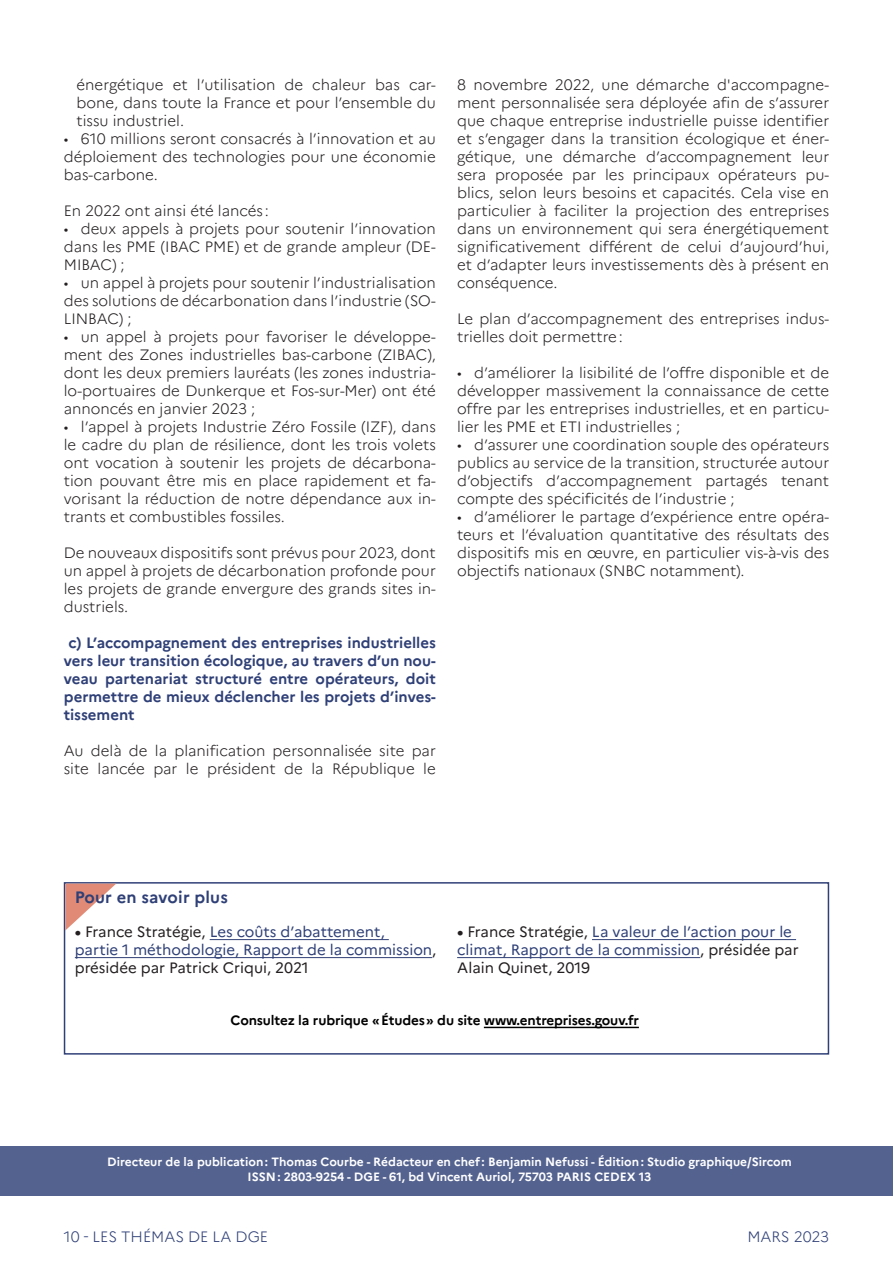
<style>
.page{position:relative;width:893px;height:1263px;background:#fff}
.page>*{position:absolute;margin:0;border:0;box-sizing:border-box;transform-origin:0 0}
.TITRE-ENCADRE-H2{font:700 16.5px "Marianne";letter-spacing:.01em;color:#2f4077}
.TEXTE_COURANT{font:300 15px/18px "Marianne";color:#231f20;text-align:justify}
.Texte-pour-en-savoir{font:15px/18px "Marianne";color:#2f4077}
.TEXTE_COURANT-2{font:700 15px/18px "Marianne";color:#2f4077;text-align:justify}
.t1{font:300 15px "Marianne";color:#2f4077}
.t2{font:700 13.5px "Marianne";letter-spacing:-.01em;color:#000}
.t3{font:700 12px "Marianne";color:#fff}
.s1{font-weight:700;color:#231f20}
.s2{color:#231f20}
</style>
<div class="page">
<div style="left:0;top:1146px;width:893px;height:49px;background:#54628f"></div>
<div style="left:64px;top:882px;width:765px;height:172px;border:2px solid #2f4077"></div>
<svg style="left:65px;top:884px;width:51px;height:46px"></svg>
<hr style="left:484px;top:1027px;width:155px;height:1px;background:#000">
<hr style="left:210px;top:939px;width:179px;height:1px;background:#2f4077">
<hr style="left:75px;top:957px;width:357px;height:1px;background:#2f4077">
<hr style="left:592px;top:939px;width:204px;height:1px;background:#2f4077">
<hr style="left:457px;top:957px;width:243px;height:1px;background:#2f4077">
<p class="TEXTE_COURANT" style="left:77px;top:76px;width:361px">énergétique et l’utilisation de chaleur bas car&shy;bone, dans toute la France et pour l’ensemble du tissu industriel.</p>
<p class="TEXTE_COURANT" style="left:64px;top:130px;width:374px">• 610 millions seront consacrés à l’innovation et au déploiement des technologies pour une économie bas-carbone.</p>
<p class="TEXTE_COURANT" style="left:64px;top:202px;width:207px">En 2022 ont ainsi été lancés :</p>
<p class="TEXTE_COURANT" style="left:64px;top:220px;width:374px">• deux appels à projets pour soutenir l’innovation dans les PME (IBAC PME) et de grande ampleur (DE-MIBAC) ;</p>
<p class="TEXTE_COURANT" style="left:64px;top:274px;width:374px">• un appel à projets pour soutenir l’industrialisation des solutions de décarbonation dans l’industrie (SO-LINBAC) ;</p>
<p class="TEXTE_COURANT" style="left:64px;top:328px;width:374px">• un appel à projets pour favoriser le développe&shy;ment des Zones industrielles bas-carbone (ZIBAC), dont les deux premiers lauréats (les zones industria&shy;lo-portuaires de Dunkerque et Fos-sur-Mer) ont été annoncés en janvier 2023 ;</p>
<p class="TEXTE_COURANT" style="left:64px;top:418px;width:374px">• l’appel à projets Industrie Zéro Fossile (IZF), dans le cadre du plan de résilience, dont les trois volets ont vocation à soutenir les projets de décarbona&shy;tion pouvant être mis en place rapidement et fa&shy;vorisant la réduction de notre dépendance aux in&shy;trants et combustibles fossiles.</p>
<p class="TEXTE_COURANT" style="left:64px;top:544px;width:374px">De nouveaux dispositifs sont prévus pour 2023, dont un appel à projets de décarbonation profonde pour les projets de grande envergure des grands sites in&shy;dustriels.</p>
<p class="TEXTE_COURANT-2" style="left:64px;top:634px;width:374px;text-indent:5px">c) L’accompagnement des entreprises industrielles vers leur transition écologique, au travers d’un nou&shy;veau partenariat structuré entre opérateurs, doit permettre de mieux déclencher les projets d’inves&shy;tissement</p>
<p class="TEXTE_COURANT" style="left:64px;top:742px;width:374px">Au delà de la planification personnalisée site par site lancée par le président de la République le</p>
<p class="TEXTE_COURANT" style="left:457px;top:76px;width:374px">8 novembre 2022, une démarche d'accompagne&shy;ment personnalisée sera déployée afin de s’assurer que chaque entreprise industrielle puisse identifier et s’engager dans la transition écologique et éner&shy;gétique, une démarche d’accompagnement leur sera proposée par les principaux opérateurs pu&shy;blics, selon leurs besoins et capacités. Cela vise en particulier à faciliter la projection des entreprises dans un environnement qui sera énergétiquement significativement différent de celui d’aujourd’hui, et d’adapter leurs investissements dès à présent en conséquence.</p>
<p class="TEXTE_COURANT" style="left:457px;top:310px;width:374px">Le plan d’accompagnement des entreprises indus&shy;trielles doit permettre:</p>
<p class="TEXTE_COURANT" style="left:457px;top:364px;width:374px">• d’améliorer la lisibilité de l’offre disponible et de développer massivement la connaissance de cette offre par les entreprises industrielles, et en particu&shy;lier les PME et ETI industrielles ;</p>
<p class="TEXTE_COURANT" style="left:457px;top:436px;width:374px">• d’assurer une coordination souple des opérateurs publics au service de la transition, structurée autour d’objectifs d’accompagnement partagés tenant compte des spécificités de l’industrie ;</p>
<p class="TEXTE_COURANT" style="left:457px;top:508px;width:374px">• d’améliorer le partage d’expérience entre opéra&shy;teurs et l’évaluation quantitative des résultats des dispositifs mis en œuvre, en particulier vis-à-vis des objectifs nationaux (SNBC notamment).</p>
<h2 class="TITRE-ENCADRE-H2" style="left:75px;top:887px;width:155px">Pour en savoir plus</h2>
<p class="Texte-pour-en-savoir" style="left:75px;top:922px;width:363px"><span class="s1">•</span> <span class="s2">France Stratégie,</span> Les coûts d’abattement,<br>partie 1 méthodologie, Rapport de la commission<span class="s2">, présidée par Patrick Criqui, 2021</span></p>
<p class="Texte-pour-en-savoir" style="left:457px;top:922px;width:343px"><span class="s1">•</span> <span class="s2">France Stratégie,</span> La valeur de l’action pour le climat, Rapport de la commission<span class="s2">, présidée par<br>Alain Quinet, 2019</span></p>
<p class="t2" style="left:231px;top:1012px;width:410px">Consultez la rubrique «Études» du site www.entreprises.gouv.fr</p>
<p class="t3" style="left:107px;top:1154px;width:686px">Directeur de la publication: Thomas Courbe - Rédacteur en chef : Benjamin Nefussi - Édition: Studio graphique/Sircom</p>
<p class="t3" style="left:248px;top:1169px;width:405px">ISSN: 2803-9254 - DGE - 61, bd Vincent Auriol, 75703 PARIS CEDEX 13</p>
<p class="t1" style="left:64px;top:1227px;width:206px">10 - LES THÉMAS DE LA DGE</p>
<p class="t1" style="left:747px;top:1227px;width:83px">MARS 2023</p>
</div>
